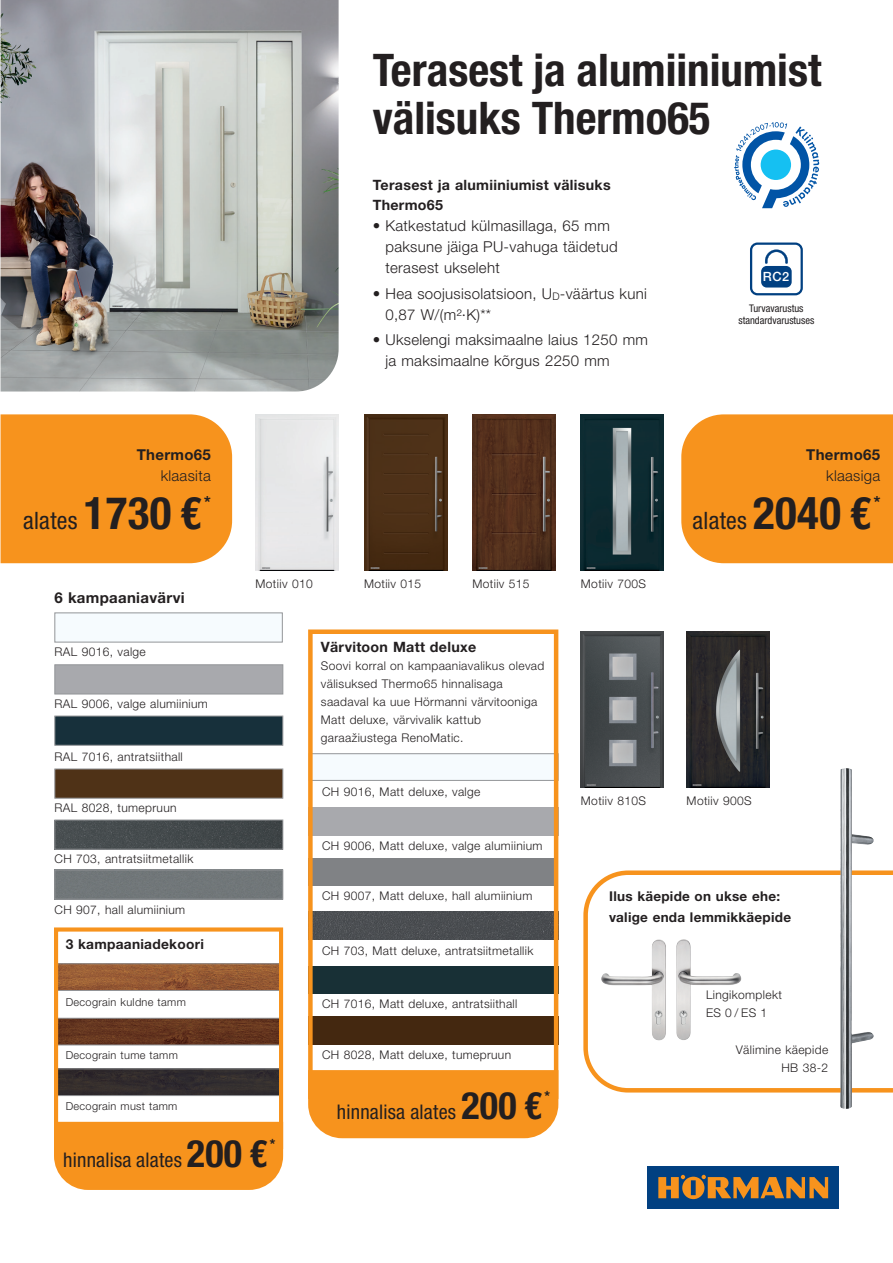
<style>
.page{position:relative;width:893px;height:1263px;background:#fff}
.page>*{position:absolute;margin:0;border:0;box-sizing:border-box;transform-origin:0 0}
.H77_30_0-32_0_0_Über{font:700 condensed 45px "Hoermann Helvetica Neue";color:#231f20}
.H77_16_0-18_0_10_Rec{font:condensed 24px "Hoermann Helvetica Neue";letter-spacing:.01em;color:#231f20}
.H77_16_0-18_0_10_Rec-2{font:condensed 20.25px "Hoermann Helvetica Neue";letter-spacing:.01em;color:#231f20}
.H77_16_0-18_0_10_Rec-3{font:700 condensed 16.8px "Hoermann Helvetica Neue";color:#231f20}
.H45_10_0-14_0_20_Rec{font:300 15px/21px "Hoermann Helvetica Neue";letter-spacing:.02em;color:#231f20}
.H45_10_0-14_0_20_Rec-2{font:700 15px "Hoermann Helvetica Neue";letter-spacing:.02em;color:#231f20}
.H75_10_0-14_0_20_Übe{font:700 15px "Hoermann Helvetica Neue";letter-spacing:.02em;color:#231f20}
.H45_9_5-13_5_20_Text{font:700 14.25px/20.2px "Hoermann Helvetica Neue";letter-spacing:.02em;color:#231f20}
.H77_16_0-18_0_10_Rec-4{font:700 condensed 14.1px "Hoermann Helvetica Neue";color:#231f20}
.H75_10_0-14_0_20_Übe-2{font:700 13.8px "Hoermann Helvetica Neue";letter-spacing:.02em;color:#231f20}
.H75_10_0-14_0_20{font:700 13.5px/21px "Hoermann Helvetica Neue";letter-spacing:.02em;color:#231f20}
.t1{font:500 12.75px "Hoermann Helvetica Neue";color:#fff}
.H45_8_0-12_0_30_Bild{font:300 12px/18px "Hoermann Helvetica Neue";letter-spacing:.03em;color:#231f20}
.H45_8_0-12_0_30{font:300 12px "Hoermann Helvetica Neue";letter-spacing:.03em;color:#231f20}
.H45_7_0-9_0_30{font:300 12px "Hoermann Helvetica Neue";letter-spacing:.03em;color:#231f20}
.H45_7_0-9_0_30_Bildu{font:300 12px/18px "Hoermann Helvetica Neue";letter-spacing:.03em;color:#231f20}
.H45_8_0-12_0_30_Bild-2{font:300 10.95px "Hoermann Helvetica Neue";letter-spacing:.03em;color:#231f20}
.Signet_Text_UZ_Zentr{font:condensed 10.5px/12px "Hoermann Helvetica Neue";color:#231f20;text-align:center}
.s1{font-weight:700;font-size:45px}
.s2{font-weight:700;font-size:37.95px}
</style>
<div class="page">
<img style="left:1px;top:0;width:338px;height:391px">
<div style="left:309px;top:858px;width:247px;height:28px;background:#808285"></div>
<div style="left:309px;top:753px;width:249px;height:28px;background:#f6fbfe;border:1px solid #939598"></div>
<img style="left:59px;top:965px;width:219px;height:24px">
<div style="left:54px;top:963px;width:226px;height:28px;border:1px solid #939598"></div>
<img style="left:59px;top:1020px;width:219px;height:23px">
<div style="left:54px;top:1018px;width:226px;height:27px;border:1px solid #939598"></div>
<div style="left:59px;top:1070px;width:219px;height:24px;background:#312c2e"></div>
<div style="left:54px;top:1068px;width:226px;height:28px;border:1px solid #939598"></div>
<svg style="left:583px;top:868px;width:310px;height:227px"></svg>
<div style="left:648px;top:1166px;width:191px;height:43px;background:#014081"></div>
<svg style="left:658px;top:1175px;width:170px;height:24px"></svg>
<div style="left:1px;top:414px;width:231px;height:149px;background:#f7931d"></div>
<div style="left:313px;top:1017px;width:240px;height:27px;background:#442810"></div>
<img style="left:313px;top:912px;width:240px;height:27px">
<div style="left:313px;top:966px;width:240px;height:27px;background:#183036"></div>
<div style="left:308px;top:629px;width:250px;height:470px;border:4px solid #f7931d"></div>
<div style="left:55px;top:613px;width:228px;height:29px;background:#f6fbfe"></div>
<div style="left:55px;top:716px;width:228px;height:29px;background:#17303b;border:1px solid #939598"></div>
<div style="left:55px;top:769px;width:228px;height:29px;background:#4f3217"></div>
<img style="left:57px;top:822px;width:224px;height:25px">
<div style="left:55px;top:820px;width:228px;height:29px;border:1px solid #939598"></div>
<div style="left:55px;top:664px;width:228px;height:30px;background:#a8a9ad;border:1px solid #939598"></div>
<div style="left:55px;top:870px;width:228px;height:29px;border:1px solid #939598"></div>
<img style="left:256px;top:415px;width:83px;height:156px">
<img style="left:364px;top:415px;width:83px;height:156px">
<img style="left:472px;top:415px;width:83px;height:156px">
<img style="left:581px;top:414px;width:83px;height:157px">
<img style="left:581px;top:631px;width:83px;height:157px">
<img style="left:687px;top:631px;width:83px;height:157px">
<div style="left:681px;top:414px;width:212px;height:149px;background:#f7931d"></div>
<img style="left:601px;top:939px;width:140px;height:101px">
<img style="left:840px;top:768px;width:6px;height:191px">
<svg style="left:734px;top:122px;width:85px;height:86px"></svg>
<div style="left:54px;top:927px;width:229px;height:222px;border:4px solid #f7931d"></div>
<svg style="left:54px;top:1120px;width:230px;height:70px;background:#f7992a"></svg>
<svg style="left:308px;top:1068px;width:251px;height:71px;background:#f79a2c"></svg>
<div style="left:750px;top:242px;width:53px;height:53px;border:2px solid #014081;border-radius:6px"></div>
<div style="left:761px;top:266px;width:31px;height:21px;background:#014081;border-radius:6px"></div>
<svg style="left:765px;top:249px;width:23px;height:15px"></svg>
<p class="H77_30_0-32_0_0_Über" style="left:373px;top:39px;width:450px">Terasest ja alumiiniumist</p>
<p class="H77_30_0-32_0_0_Über" style="left:373px;top:87px;width:339px">välisuks Thermo65</p>
<p class="H45_10_0-14_0_20_Rec-2" style="left:137px;top:444px;width:76px">Thermo65</p>
<p class="H45_10_0-14_0_20_Rec" style="left:161px;top:464px;width:52px">klaasita</p>
<p class="H77_16_0-18_0_10_Rec" style="left:23px;top:504px;width:180px">alates <span class="s1">1730 €</span></p>
<p class="H77_16_0-18_0_10_Rec-3" style="left:204px;top:490px;width:8px">*</p>
<p class="H75_10_0-14_0_20_Übe" style="left:55px;top:586px;width:132px">6 kampaaniavärvi</p>
<p class="H45_8_0-12_0_30_Bild" style="left:55px;top:642px;width:93px">RAL 9016, valge</p>
<p class="H45_8_0-12_0_30_Bild" style="left:55px;top:694px;width:155px">RAL 9006, valge alumiinium</p>
<p class="H45_8_0-12_0_30_Bild" style="left:55px;top:746px;width:130px">RAL 7016, antratsiithall</p>
<p class="H45_8_0-12_0_30_Bild" style="left:55px;top:798px;width:124px">RAL 8028, tumepruun</p>
<p class="H45_8_0-12_0_30_Bild" style="left:55px;top:849px;width:140px">CH 703, antratsiitmetallik</p>
<p class="H45_8_0-12_0_30_Bild" style="left:55px;top:900px;width:132px">CH 907, hall alumiinium</p>
<p class="H75_10_0-14_0_20_Übe-2" style="left:66px;top:934px;width:140px">3 kampaaniadekoori</p>
<p class="H45_8_0-12_0_30_Bild-2" style="left:66px;top:994px;width:122px">Decograin kuldne tamm</p>
<p class="H45_8_0-12_0_30_Bild-2" style="left:66px;top:1047px;width:114px">Decograin tume tamm</p>
<p class="H45_8_0-12_0_30_Bild-2" style="left:66px;top:1098px;width:113px">Decograin must tamm</p>
<p class="H45_9_5-13_5_20_Text" style="left:373px;top:174px;width:239px">Terasest ja alumiiniumist välisuks<br>Thermo65</p>
<p class="H45_10_0-14_0_20_Rec" style="left:385px;top:215px;width:234px;text-indent:-13px">• Katkestatud külmasillaga, 65 mm paksune jäiga PU-vahuga täidetud terasest ukseleht</p>
<p class="H45_10_0-14_0_20_Rec" style="left:385px;top:282px;width:263px;text-indent:-13px">• Hea soojusisolatsioon, U<sub>D</sub>-väärtus kuni<br>0,87 W/(m²·K)**</p>
<p class="H45_10_0-14_0_20_Rec" style="left:385px;top:328px;width:264px;text-indent:-13px">• Ukselengi maksimaalne laius 1250 mm ja maksimaalne kõrgus 2250 mm</p>
<p class="H45_8_0-12_0_30_Bild" style="left:256px;top:574px;width:59px">Motiiv 010</p>
<p class="H45_8_0-12_0_30_Bild" style="left:364px;top:574px;width:59px">Motiiv 015</p>
<p class="H45_8_0-12_0_30_Bild" style="left:472px;top:574px;width:59px">Motiiv 515</p>
<p class="H45_9_5-13_5_20_Text" style="left:321px;top:636px;width:157px">Värvitoon Matt deluxe</p>
<p class="H45_8_0-12_0_30_Bild" style="left:321px;top:656px;width:225px">Soovi korral on kampaaniavalikus olevad välisuksed Thermo65 hinnalisaga saadaval ka uue Hörmanni värvitooniga Matt deluxe, värvivalik kattub garaažiustega RenoMatic.</p>
<p class="H45_8_0-12_0_30_Bild" style="left:581px;top:574px;width:67px">Motiiv 700S</p>
<p class="t1" style="left:763px;top:268px;width:28px">RC2</p>
<p class="Signet_Text_UZ_Zentr" style="left:738px;top:302px;width:77px">Turvavarustus standardvarustuses</p>
<p class="H45_10_0-14_0_20_Rec-2" style="left:806px;top:444px;width:76px">Thermo65</p>
<p class="H45_10_0-14_0_20_Rec" style="left:826px;top:464px;width:56px">klaasiga</p>
<p class="H77_16_0-18_0_10_Rec" style="left:693px;top:504px;width:180px">alates <span class="s1">2040 €</span></p>
<p class="H77_16_0-18_0_10_Rec-3" style="left:874px;top:490px;width:8px">*</p>
<p class="H45_8_0-12_0_30" style="left:322px;top:783px;width:160px">CH 9016, Matt deluxe, valge</p>
<p class="H45_8_0-12_0_30" style="left:322px;top:837px;width:222px">CH 9006, Matt deluxe, valge alumiinium</p>
<p class="H45_8_0-12_0_30" style="left:322px;top:888px;width:212px">CH 9007, Matt deluxe, hall alumiinium</p>
<p class="H45_8_0-12_0_30" style="left:322px;top:942px;width:213px">CH 703, Matt deluxe, antratsiitmetallik</p>
<p class="H45_8_0-12_0_30" style="left:322px;top:995px;width:197px">CH 7016, Matt deluxe, antratsiithall</p>
<p class="H45_8_0-12_0_30" style="left:322px;top:1046px;width:191px">CH 8028, Matt deluxe, tumepruun</p>
<p class="H77_16_0-18_0_10_Rec-2" style="left:337px;top:1098px;width:207px">hinnalisa alates <span class="s2">200 €</span></p>
<p class="H77_16_0-18_0_10_Rec-4" style="left:544px;top:1086px;width:7px">*</p>
<p class="H45_8_0-12_0_30_Bild" style="left:581px;top:791px;width:67px">Motiiv 810S</p>
<p class="H45_8_0-12_0_30_Bild" style="left:687px;top:791px;width:67px">Motiiv 900S</p>
<p class="H75_10_0-14_0_20" style="left:609px;top:885px;width:183px">Ilus käepide on ukse ehe: valige enda lemmikkäepide</p>
<p class="H45_7_0-9_0_30_Bildu" style="left:706px;top:985px;width:77px">Lingikomplekt<br>ES 0/ES 1</p>
<p class="H45_7_0-9_0_30" style="left:736px;top:1041px;width:94px">Välimine käepide</p>
<p class="H45_7_0-9_0_30" style="left:781px;top:1059px;width:48px">HB 38-2</p>
<p class="H77_16_0-18_0_10_Rec-2" style="left:63px;top:1146px;width:206px">hinnalisa alates <span class="s2">200 €</span></p>
<p class="H77_16_0-18_0_10_Rec-4" style="left:270px;top:1134px;width:7px">*</p>
</div>
